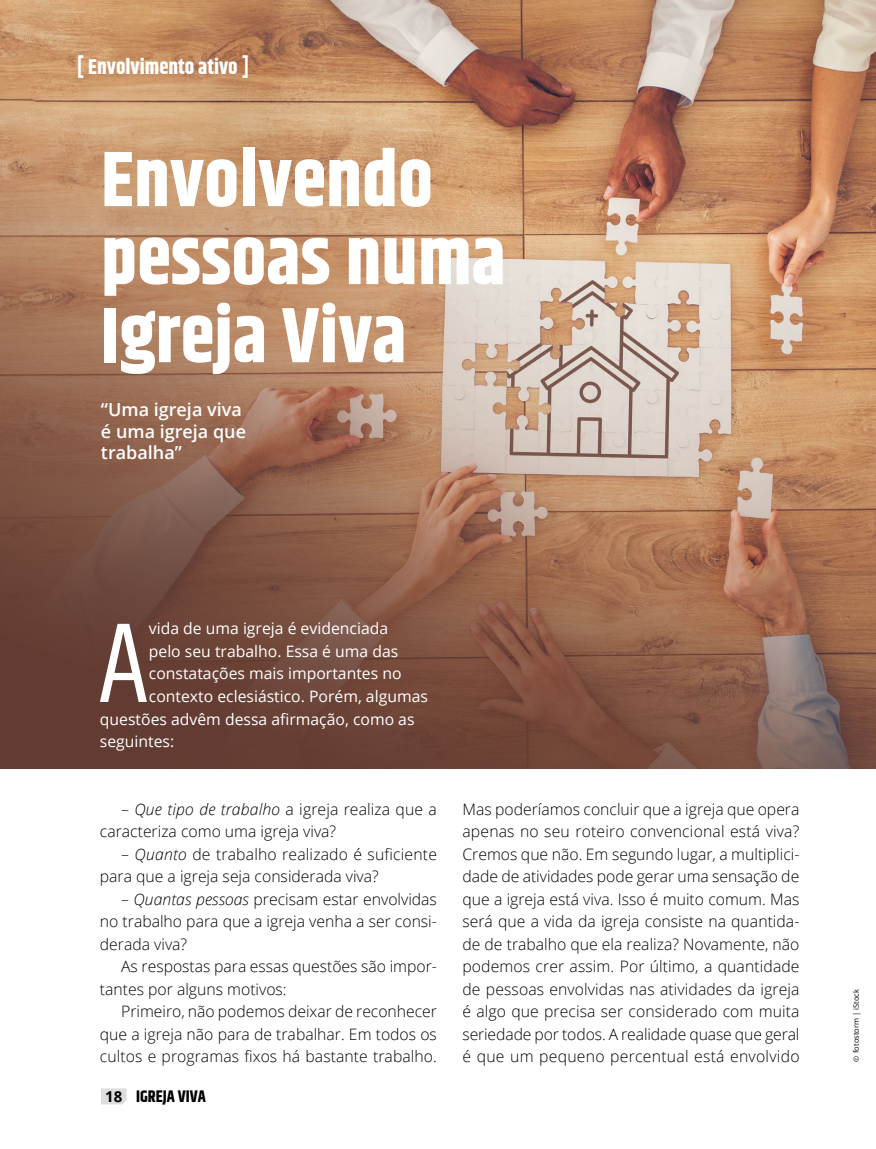
<style>
.page{position:relative;width:876px;height:1149px;background:#fff}
.page>*{position:absolute;margin:0;border:0;box-sizing:border-box;transform-origin:0 0}
.t1{font:116.25px "Khand";color:#fff}
.t2{font:700 78px/78px "Khand";color:#fff}
.t3{font:700 21px "Khand";color:#fff}
.t4{font:600 18px/21.6px "Open Sans";color:#fff}
.t5{font:700 16.5px "Khand";color:#000}
.t6{font:300 15.75px/22.5px "Open Sans";color:#000}
.t7{font:15.75px "Open Sans";color:#fff}
.t8{font:7.5px "Open Sans";color:#000}
.s1{font-style:italic}
.s2{font-family:"Open Sans";font-size:15px}
.s3{font-family:"Bariol Serif"}
</style>
<div class="page">
<img style="left:0;top:0;width:876px;height:767px">
<svg style="left:101px;top:1088px;width:25px;height:16px"></svg>
<h3 class="t3" style="left:77px;top:52px;width:174px">[ Envolvimento ativo ]</h3>
<h2 class="t2" style="left:101px;top:145px;width:406px">Envolvendo pessoas numa<br>Igreja Viva</h2>
<p class="t4" style="left:101px;top:398px;width:147px">“Uma igreja viva é uma igreja que trabalha”</p>
<h1 class="t1" style="left:98px;top:593px;width:52px">A</h1>
<p class="t7" style="left:149px;top:617px;width:241px">vida de uma igreja é evidenciada</p>
<p class="t7" style="left:149px;top:640px;width:251px">pelo seu trabalho. Essa é uma das</p>
<p class="t7" style="left:149px;top:662px;width:254px">constatações mais importantes no</p>
<p class="t7" style="left:149px;top:685px;width:281px">contexto eclesiástico. Porém, algumas</p>
<p class="t7" style="left:100px;top:707px;width:316px">questões advêm dessa afirmação, como as</p>
<p class="t7" style="left:100px;top:730px;width:76px">seguintes:</p>
<p class="t6" style="left:100px;top:797px;width:338px;text-indent:21px">– <span class="s1">Que tipo de trabalho</span> a igreja realiza que a caracteriza como uma igreja viva?</p>
<p class="t6" style="left:100px;top:842px;width:339px;text-indent:21px">– <span class="s1">Quanto</span> de trabalho realizado é suficiente para que a igreja seja considerada viva?</p>
<p class="t6" style="left:100px;top:887px;width:338px;text-align:justify;text-indent:21px">– <span class="s1">Quantas pessoas</span> precisam estar envolvidas no trabalho para que a igreja venha a ser consi&shy;derada viva?</p>
<p class="t6" style="left:100px;top:954px;width:338px;text-indent:21px">As respostas para essas questões são impor&shy;tantes por alguns motivos:</p>
<p class="t6" style="left:100px;top:999px;width:338px;text-align:justify;text-indent:21px">Primeiro, não podemos deixar de reconhecer que a igreja não para de trabalhar. Em todos os cultos e programas fixos há bastante trabalho.</p>
<p class="t5" style="left:105px;top:1084px;width:102px"><span class="s2">18</span> IGREJA VIVA</p>
<p class="t6" style="left:462px;top:797px;width:339px;text-align:justify">Mas poderíamos concluir que a igreja que opera apenas no seu roteiro convencional está viva?<br>Cremos que não. Em segundo lugar, a multiplici&shy;dade de atividades pode gerar uma sensação de que a igreja está viva. Isso é muito comum. Mas será que a vida da igreja consiste na quantida&shy;de de trabalho que ela realiza? Novamente, não podemos crer assim. Por último, a quantidade de pessoas envolvidas nas atividades da igreja é algo que precisa ser considerado com muita seriedade por todos. A realidade quase que geral é que um pequeno percentual está envolvido</p>
<p class="t8" style="left:851px;top:1061px;width:74px;rotate:-90deg"><span class="s3">©</span> fotostorm | iStock</p>
</div>
